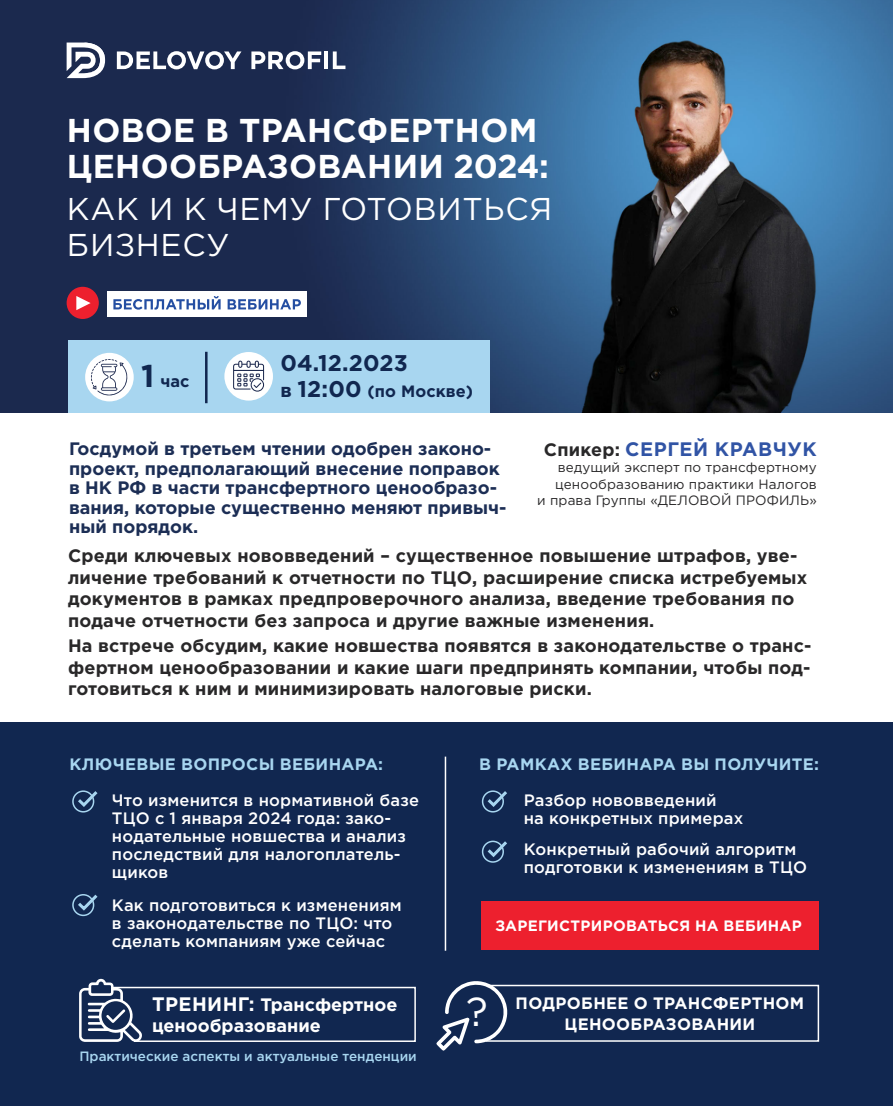
<style>
.page{position:relative;width:893px;height:1106px;background:#fff}
.page>*{position:absolute;margin:0;border:0;box-sizing:border-box;transform-origin:0 0}
.t1{font:40.5px "Gotham Pro";color:#fff}
.t2{font:700 33px/36px "Gotham Pro";letter-spacing:.01em;color:#fff}
.t3{font:31.5px/36px "Gotham Pro";letter-spacing:.025em;color:#fff}
.t4{font:700 22.65px "Gotham Pro";letter-spacing:.005em;color:#112750}
.t5{font:700 19.5px "Gotham Pro";letter-spacing:.03em;color:#3154a5}
.t6{font:700 18px/21.6px "Gotham Pro";letter-spacing:.01em;color:#292829}
.t7{font:700 18px/19.5px "Gotham Pro";color:#1c2e55}
.t8{font:700 18px/21px "Gotham Pro";color:#fff}
.t9{font:500 16.5px/18px "Gotham Pro";letter-spacing:.01em;color:#fff}
.t10{font:700 16.5px "Gotham Pro";letter-spacing:.02em;color:#a8d6f0}
.t11{font:700 16.5px "Gotham Pro";letter-spacing:.02em;color:#fff}
.t12{font:700 16.35px "Gotham Pro";letter-spacing:.005em;color:#112750}
.t13{font:700 15px "Gotham Pro";letter-spacing:.02em;color:#fff}
.t14{font:13.5px "Gotham Pro";letter-spacing:.01em;color:#292829}
.t15{font:500 13.5px "Gotham Pro";color:#a8d6f0}
.s1{font-size:31.5px}
.s2{font-size:18.9px}
.s3{font-size:22.65px}
.s4{font-size:18px;color:#292829}
.s5{font-size:19.5px}
</style>
<div class="page">
<img style="left:0;top:0;width:893px;height:412px">
<div style="left:68px;top:340px;width:422px;height:72px;background:#a8d6f0"></div>
<div style="left:0;top:722px;width:893px;height:384px;background:#112750"></div>
<div style="left:67px;top:287px;width:32px;height:32px;background:#ed202e;border-radius:50%"></div>
<svg style="left:76px;top:296px;width:15px;height:14px"></svg>
<div style="left:108px;top:291px;width:199px;height:26px;background:#fff"></div>
<svg style="left:113px;top:296px;width:188px;height:14px"></svg>
<div style="left:224px;top:352px;width:49px;height:48px;background:#fff;border-radius:50%"></div>
<div style="left:85px;top:353px;width:49px;height:48px;background:#fff;border-radius:50%"></div>
<svg style="left:233px;top:360px;width:31px;height:31px"></svg>
<svg style="left:91px;top:359px;width:37px;height:37px"></svg>
<hr style="left:205px;top:352px;width:3px;height:51px;background:#112750">
<div style="left:482px;top:901px;width:337px;height:48px;background:#ed202e"></div>
<hr style="left:445px;top:756px;width:1px;height:194px;background:#fff">
<div style="left:482px;top:790px;width:22px;height:22px;border:2px solid #a8d6f0;border-radius:50%"></div>
<div style="left:72px;top:790px;width:22px;height:22px;border:2px solid #a8d6f0;border-radius:50%"></div>
<div style="left:482px;top:840px;width:22px;height:22px;border:2px solid #a8d6f0;border-radius:50%"></div>
<div style="left:72px;top:894px;width:22px;height:22px;border:2px solid #a8d6f0;border-radius:50%"></div>
<svg style="left:484px;top:790px;width:23px;height:19px"></svg>
<svg style="left:75px;top:790px;width:23px;height:19px"></svg>
<svg style="left:484px;top:840px;width:23px;height:19px"></svg>
<svg style="left:75px;top:894px;width:23px;height:18px"></svg>
<svg style="left:67px;top:43px;width:38px;height:35px"></svg>
<svg style="left:117px;top:51px;width:124px;height:18px"></svg>
<svg style="left:251px;top:51px;width:70px;height:18px"></svg>
<hr style="left:325px;top:51px;width:3px;height:18px;background:#fff">
<svg style="left:333px;top:51px;width:12px;height:18px"></svg>
<svg style="left:79px;top:978px;width:337px;height:64px"></svg>
<svg style="left:436px;top:981px;width:384px;height:69px"></svg>
<h2 class="t2" style="left:67px;top:112px;width:484px">Новое в трансфертном ценообразован ии 2024:</h2>
<h3 class="t3" style="left:67px;top:191px;width:487px">как и к чему готовиться бизнесу</h3>
<p class="t12" style="left:141px;top:372px;width:50px"><span class="s1">1</span> час</p>
<p class="t4" style="left:280px;top:350px;width:129px">04.12.2023</p>
<p class="t12" style="left:280px;top:381px;width:194px"><span class="s2">в</span> <span class="s3">12:00</span> (по Москве)</p>
<p class="t7" style="left:69px;top:438px;width:439px">Госдумой в третьем чтении одобрен законо&shy;проект, предполагающий внесение поправок в НК РФ в части трансфертного ценообразо&shy;вания, которые существенно меняют привыч&shy;ный порядок.</p>
<p class="t5" style="left:544px;top:437px;width:272px"><span class="s4">Спикер:</span> Сергей Кравчук</p>
<p class="t14" style="left:558px;top:460px;width:260px">ведущий эксперт по трансфертному</p>
<p class="t14" style="left:555px;top:476px;width:263px">ценообразованию практики Налогов</p>
<p class="t14" style="left:537px;top:493px;width:163px">и права Группы «ДЕЛОВО</p>
<p class="t14" style="left:721px;top:493px;width:97px">Й ПРОФИЛЬ»</p>
<p class="t6" style="left:68px;top:544px;width:731px">Среди ключевых нововведений – существенное повышение штрафов, уве&shy;личение требований к отчетности по ТЦО</p>
<p class="t6" style="left:68px;top:566px;width:741px;text-indent:404px">, расширение списка истребуемых документов в рамках предпроверочного анализа, введение требования по подаче отчетности без запроса и другие важные изменения.</p>
<p class="t6" style="left:68px;top:634px;width:745px;text-align:justify">На встрече обсудим, какие новшества появятся в законодательстве о транс&shy;фертном ценообразовании и какие шаги предпринять компании, чтобы под&shy;готовиться к ним и минимизировать налоговые риски.</p>
<p class="t10" style="left:70px;top:755px;width:315px">Ключевые вопросы вебинара:</p>
<p class="t10" style="left:479px;top:755px;width:341px">В рамках вебинара Вы получите:</p>
<p class="t9" style="left:112px;top:791px;width:309px">Что изменится в нормативной базе<br>ТЦО с 1 января 2024 года: зако&shy;нодательные новшества и анализ последствий для налогоплатель&shy;щиков</p>
<p class="t9" style="left:112px;top:895px;width:291px">Как подготовиться к изменениям в законодательстве по ТЦО: что сделать компаниям уже сейчас</p>
<p class="t9" style="left:524px;top:791px;width:221px">Разбор нововведений<br>на конкретных примерах</p>
<p class="t9" style="left:524px;top:840px;width:285px">Конкретный рабочий алгоритм подготовки к изменениям в ТЦО</p>
<p class="t13" style="left:495px;top:917px;width:308px">Зарегистрироваться на вебинар</p>
<p class="t8" style="left:152px;top:993px;width:247px"><span class="s5">трен инг:</span> Трансфертное ценообразование</p>
<p class="t11" style="left:516px;top:993px;width:290px">Подробн ее о трансфертном</p>
<h1 class="t1" style="left:466px;top:989px;width:23px">?</h1>
<p class="t11" style="left:565px;top:1014px;width:192px">ценообразован ии</p>
<p class="t15" style="left:80px;top:1048px;width:339px">Практические аспекты и актуальные тенденции</p>
</div>
